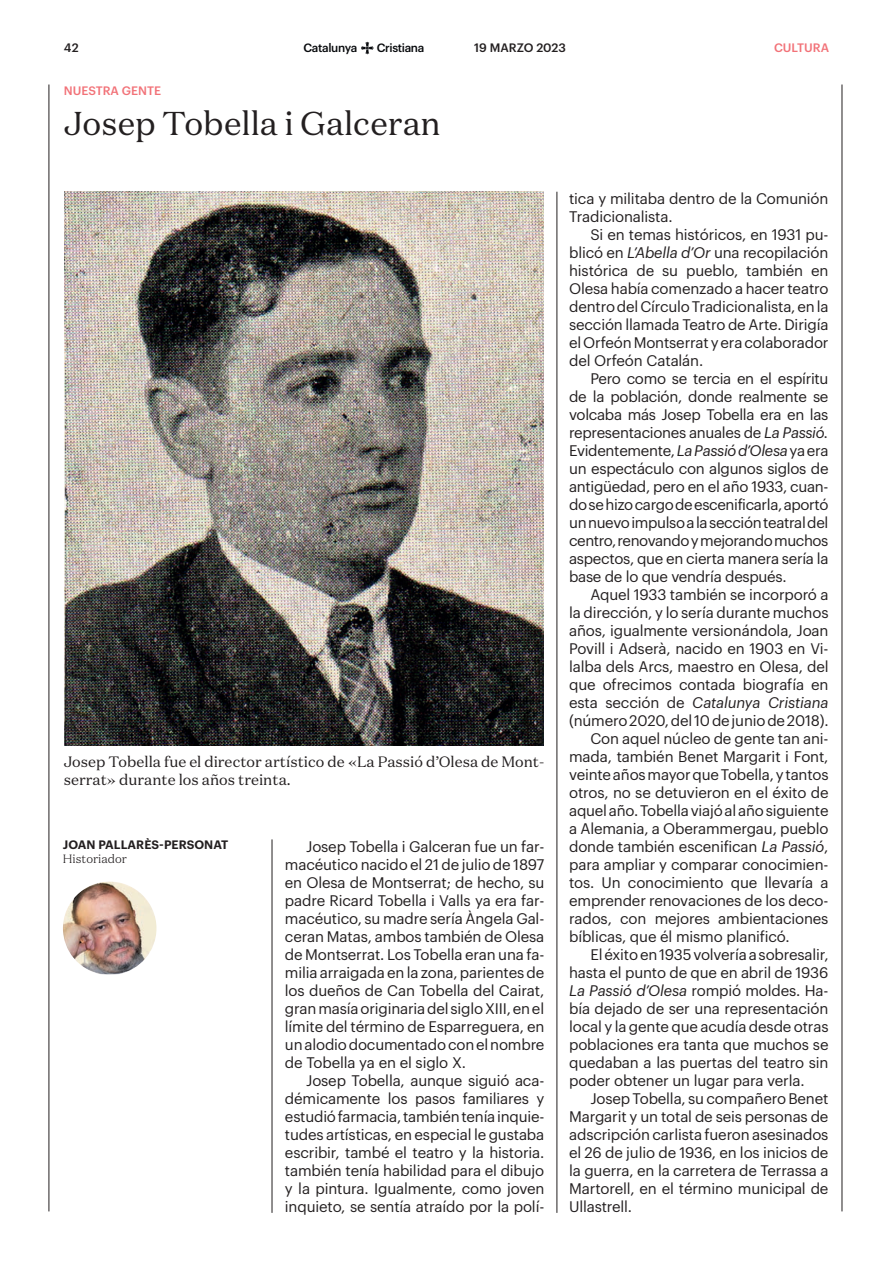
<style>
.page{position:relative;width:893px;height:1263px;background:#fff}
.page>*{position:absolute;margin:0;border:0;box-sizing:border-box;transform-origin:0 0}
.t1{font:33px "Domaine Text";color:#231f20}
.t2{font:15px/18px "Graphik";letter-spacing:-.01em;color:#231f20;text-align:justify}
.t3{font:15px/18px "Domaine Text";color:#231f20}
.t4{font:italic 15px "Graphik";letter-spacing:-.01em;color:#231f20}
.t5{font:600 12px "Graphik";letter-spacing:.005em;color:#231f20}
.t6{font:500 12px "Graphik";color:#f27278}
.t7{font:500 12px "Graphik";color:#231f20}
.t8{font:300 12px "Domaine Text";color:#231f20}
.t9{font:500 11.85px "Graphik";letter-spacing:-.03em;color:#07090c}
.s1{font-style:italic}
.s2{font-style:normal}
</style>
<div class="page">
<svg style="left:361px;top:42px;width:13px;height:12px"></svg>
<hr style="left:49px;top:85px;width:1px;height:1126px;background:#231f20">
<hr style="left:842px;top:85px;width:1px;height:1126px;background:#231f20">
<hr style="left:557px;top:192px;width:1px;height:1021px;background:#231f20">
<img style="left:64px;top:192px;width:480px;height:554px">
<img style="left:63px;top:881px;width:93px;height:93px">
<hr style="left:272px;top:839px;width:1px;height:374px;background:#231f20">
<p class="t7" style="left:64px;top:38px;width:16px">42</p>
<p class="t9" style="left:303px;top:38px;width:55px">Catalunya</p>
<p class="t9" style="left:377px;top:38px;width:49px">Cristiana</p>
<p class="t7" style="left:474px;top:38px;width:93px">19 MARZO 2023</p>
<p class="t6" style="left:774px;top:39px;width:57px">CULTURA</p>
<p class="t6" style="left:64px;top:82px;width:99px">NUESTRA GENTE</p>
<h1 class="t1" style="left:64px;top:103px;width:379px">Josep Tobella i Galceran</h1>
<p class="t3" style="left:64px;top:752px;width:482px">Josep Tobella fue el director artístico de «La Passió d’Olesa de Mont&shy;serrat» durante los años treinta.</p>
<p class="t5" style="left:63px;top:836px;width:167px">JOAN PALLARÈS-PERSONAT</p>
<p class="t8" style="left:63px;top:851px;width:66px">Historiador</p>
<p class="t2" style="left:285px;top:836px;width:261px;text-indent:21px">Josep Tobella i Galceran fue un far&shy;macéutico nacido el 21 de julio de 1897 en Olesa de Montserrat; de hecho, su padre Ricard Tobella i Valls ya era far&shy;macéutico, su madre sería Àngela Gal&shy;ceran Matas, ambos también de Olesa de Montserrat. Los Tobella eran una fa&shy;milia arraigada en la zona, parientes de los dueños de Can Tobella del Cairat, gran masía originaria del siglo XIII, en el límite del término de Esparreguera, en un alodio documentado con el nombre de Tobella ya en el siglo X.</p>
<p class="t2" style="left:285px;top:1070px;width:261px;text-indent:21px">Josep Tobella, aunque siguió aca&shy;démicamente los pasos familiares y estudió farmacia, también tenía inquie&shy;tudes artísticas, en especial le gustaba escribir, també el teatro y la historia. también tenía habilidad para el dibujo y la pintura. Igualmente, como joven inquieto, se sentía atraído por la polí-</p>
<p class="t2" style="left:569px;top:188px;width:261px">tica y militaba dentro de la Comunión<br>Tradicionalista.</p>
<p class="t2" style="left:569px;top:224px;width:261px;text-indent:21px">Si en temas históricos, en 1931 pu&shy;blicó en <span class="s1">L’Abella d’Or</span> una recopilación histórica de su pueblo, también en Olesa había comenzado a hacer teatro dentro del Círculo Tradicionalista, en la sección llamada Teatro de Arte. Dirigía el Orfeón Montserrat y era colaborador del Orfeón Catalán.</p>
<p class="t2" style="left:569px;top:368px;width:261px;text-indent:21px">Pero como se tercia en el espíritu de la población, donde realmente se volcaba más Josep Tobella era en las representaciones anuales de <span class="s1">La Passió.<br></span>Evidentemente, <span class="s1">La Passió d’Olesa</span> ya era un espectáculo con algunos siglos de antigüedad, pero en el año 1933, cuan&shy;do se hizo cargo de escenificarla, aportó un nuevo impulso a la sección teatral del centro, renovando y mejorando muchos aspectos, que en cierta manera sería la base de lo que vendría después.</p>
<p class="t2" style="left:590px;top:584px;width:240px">Aquel 1933 también se incorporó a</p>
<p class="t2" style="left:569px;top:602px;width:261px">la dirección, y lo sería durante muchos</p>
<p class="t2" style="left:569px;top:620px;width:261px">años, igualmente versionándola, Joan</p>
<p class="t2" style="left:569px;top:638px;width:261px">Povill i Adserà, nacido en 1903 en Vi-</p>
<p class="t2" style="left:569px;top:656px;width:261px">lalba dels Arcs, maestro en Olesa, del</p>
<p class="t2" style="left:569px;top:674px;width:261px">que ofrecimos contada biografía en</p>
<p class="t4" style="left:569px;top:691px;width:261px"><span class="s2">esta sección de</span> Catalunya Cristiana</p>
<p class="t2" style="left:569px;top:710px;width:261px">(número 2020, del 10 de junio de 2018).</p>
<p class="t2" style="left:590px;top:728px;width:240px">Con aquel núcleo de gente tan ani-</p>
<p class="t2" style="left:569px;top:746px;width:261px">mada, también Benet Margarit i Font,</p>
<p class="t2" style="left:569px;top:764px;width:261px">veinte años mayor que Tobella, y tantos</p>
<p class="t2" style="left:569px;top:782px;width:261px">otros, no se detuvieron en el éxito de</p>
<p class="t2" style="left:569px;top:800px;width:261px">aquel año. Tobella viajó al año siguiente</p>
<p class="t2" style="left:569px;top:818px;width:261px">a Alemania, a Oberammergau, pueblo</p>
<p class="t2" style="left:569px;top:836px;width:261px">donde también escenifican <span class="s1">La Passió</span>,</p>
<p class="t2" style="left:569px;top:854px;width:261px">para ampliar y comparar conocimien-</p>
<p class="t2" style="left:569px;top:872px;width:261px">tos. Un conocimiento que llevaría a</p>
<p class="t2" style="left:569px;top:890px;width:261px">emprender renovaciones de los deco-</p>
<p class="t2" style="left:569px;top:908px;width:261px">rados, con mejores ambientaciones</p>
<p class="t2" style="left:569px;top:926px;width:222px">bíblicas, que él mismo planificó.</p>
<p class="t2" style="left:590px;top:944px;width:240px">El éxito en 1935 volvería a sobresalir,</p>
<p class="t2" style="left:569px;top:962px;width:261px">hasta el punto de que en abril de 1936</p>
<p class="t2" style="left:569px;top:980px;width:261px"><span class="s1">La Passió d’Olesa</span> rompió moldes. Ha-</p>
<p class="t2" style="left:569px;top:998px;width:261px">bía dejado de ser una representación</p>
<p class="t2" style="left:569px;top:1016px;width:261px">local y la gente que acudía desde otras</p>
<p class="t2" style="left:569px;top:1034px;width:261px">poblaciones era tanta que muchos se</p>
<p class="t2" style="left:569px;top:1052px;width:261px">quedaban a las puertas del teatro sin</p>
<p class="t2" style="left:569px;top:1070px;width:237px">poder obtener un lugar para verla.</p>
<p class="t2" style="left:590px;top:1088px;width:240px">Josep Tobella, su compañero Benet</p>
<p class="t2" style="left:569px;top:1106px;width:261px">Margarit y un total de seis personas de</p>
<p class="t2" style="left:569px;top:1124px;width:261px">adscripción carlista fueron asesinados</p>
<p class="t2" style="left:569px;top:1142px;width:261px">el 26 de julio de 1936, en los inicios de</p>
<p class="t2" style="left:569px;top:1160px;width:261px">la guerra, en la carretera de Terrassa a</p>
<p class="t2" style="left:569px;top:1178px;width:261px">Martorell, en el término municipal de</p>
<p class="t2" style="left:569px;top:1196px;width:65px">Ullastrell.</p>
</div>
